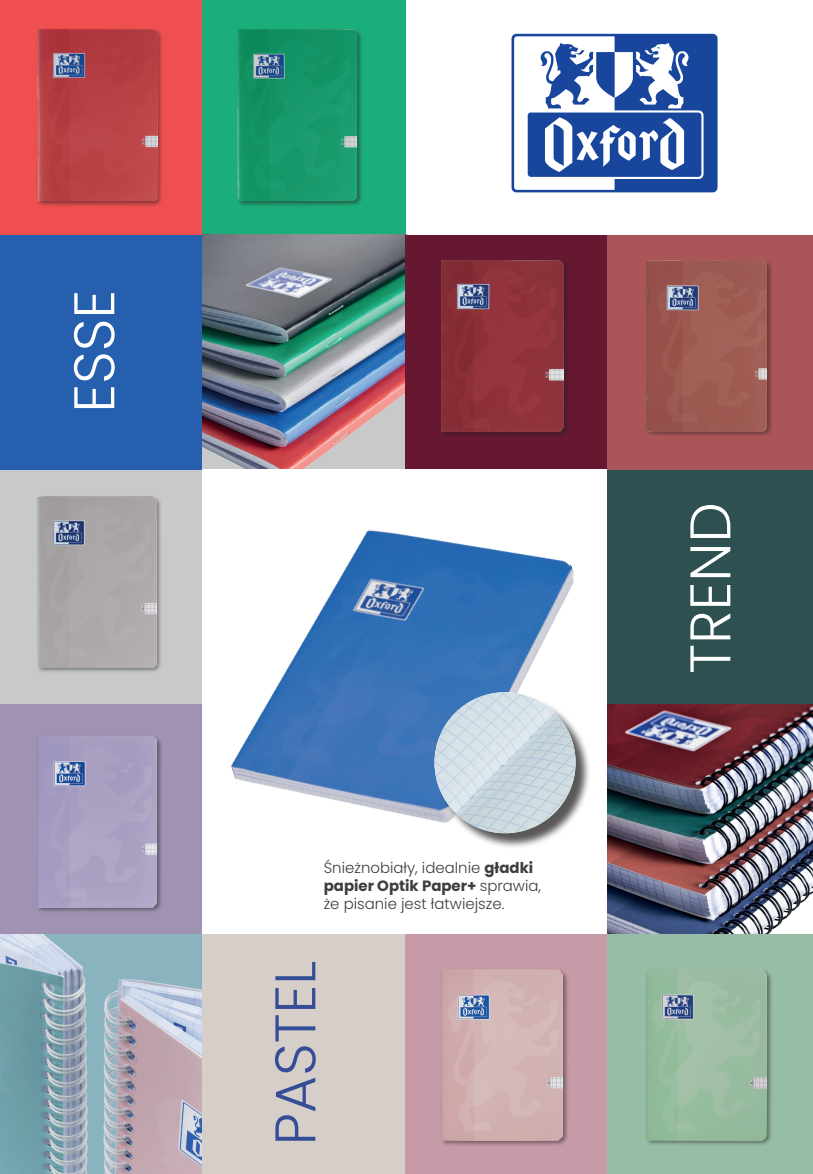
<style>
.page{position:relative;width:813px;height:1174px;background:#fff}
.page>*{position:absolute;margin:0;border:0;box-sizing:border-box;transform-origin:0 0}
.t1{font:300 57.15px "Poppins";color:#fff}
.t2{font:300 57.15px "Poppins";color:#354d96}
.t3{font:300 14.85px/17.9px "Poppins";color:#3e3e3f}
.s1{font-weight:700}
</style>
<div class="page">
<div style="left:0;top:235px;width:204px;height:234px;background:#255fad"></div>
<div style="left:0;top:469px;width:204px;height:235px;background:#c8caca"></div>
<div style="left:0;top:0;width:204px;height:235px;background:#ef4f4f"></div>
<div style="left:0;top:704px;width:204px;height:235px;background:#9f92b2"></div>
<img style="left:0;top:934px;width:202px;height:240px">
<div style="left:202px;top:0;width:203px;height:235px;background:#1cae7a"></div>
<img style="left:202px;top:235px;width:203px;height:234px">
<div style="left:202px;top:469px;width:204px;height:235px;background:#fff"></div>
<div style="left:202px;top:704px;width:204px;height:235px;background:#fff"></div>
<div style="left:202px;top:934px;width:204px;height:240px;background:#d6cfc9"></div>
<div style="left:405px;top:235px;width:204px;height:234px;background:#661831"></div>
<div style="left:405px;top:934px;width:204px;height:240px;background:#c79aa7"></div>
<div style="left:607px;top:235px;width:205px;height:234px;background:#aa5557"></div>
<div style="left:607px;top:469px;width:205px;height:235px;background:#2e5050"></div>
<img style="left:607px;top:704px;width:205px;height:230px">
<div style="left:607px;top:934px;width:205px;height:240px;background:#98bda7"></div>
<svg style="left:507px;top:30px;width:214px;height:166px"></svg>
<div style="left:511px;top:34px;width:206px;height:158px;background:#18469d;border-radius:5px"></div>
<svg style="left:514px;top:36px;width:174px;height:154px"></svg>
<div style="left:36px;top:495px;width:126px;height:178px;background:#231f20;opacity:.5"></div>
<img style="left:37px;top:496px;width:119px;height:171px">
<div style="left:440px;top:259px;width:129px;height:178px;background:#231f20;opacity:.5"></div>
<img style="left:441px;top:260px;width:122px;height:171px">
<div style="left:645px;top:259px;width:127px;height:178px;background:#231f20;opacity:.5"></div>
<img style="left:646px;top:260px;width:120px;height:171px">
<div style="left:236px;top:28px;width:127px;height:179px;background:#231f20;opacity:.5"></div>
<img style="left:237px;top:30px;width:119px;height:171px">
<div style="left:36px;top:28px;width:127px;height:179px;background:#231f20;opacity:.5"></div>
<img style="left:37px;top:30px;width:120px;height:171px">
<div style="left:36px;top:735px;width:127px;height:178px;background:#231f20;opacity:.5"></div>
<img style="left:37px;top:736px;width:119px;height:171px">
<div style="left:440px;top:967px;width:129px;height:179px;background:#231f20;opacity:.5"></div>
<img style="left:441px;top:969px;width:121px;height:171px">
<div style="left:645px;top:967px;width:127px;height:179px;background:#231f20;opacity:.5"></div>
<img style="left:646px;top:969px;width:119px;height:171px">
<img style="left:231px;top:529px;width:403px;height:351px">
<div style="left:436px;top:694px;width:155px;height:155px;background:#231f20;opacity:.75"></div>
<img style="left:434px;top:692px;width:141px;height:141px;border-radius:70px">
<p class="t1" style="left:61px;top:412px;width:124px;rotate:-90deg">ESSE</p>
<p class="t3" style="left:323px;top:859px;width:219px">Śnieżnobiały, idealnie <span class="s1">gładki papier Optik Paper+</span> sprawia, że pisanie jest łatwiejsze.</p>
<p class="t2" style="left:262px;top:1145px;width:186px;rotate:-90deg">PASTEL</p>
<p class="t1" style="left:676px;top:673px;width:173px;rotate:-90deg">TREND</p>
</div>
